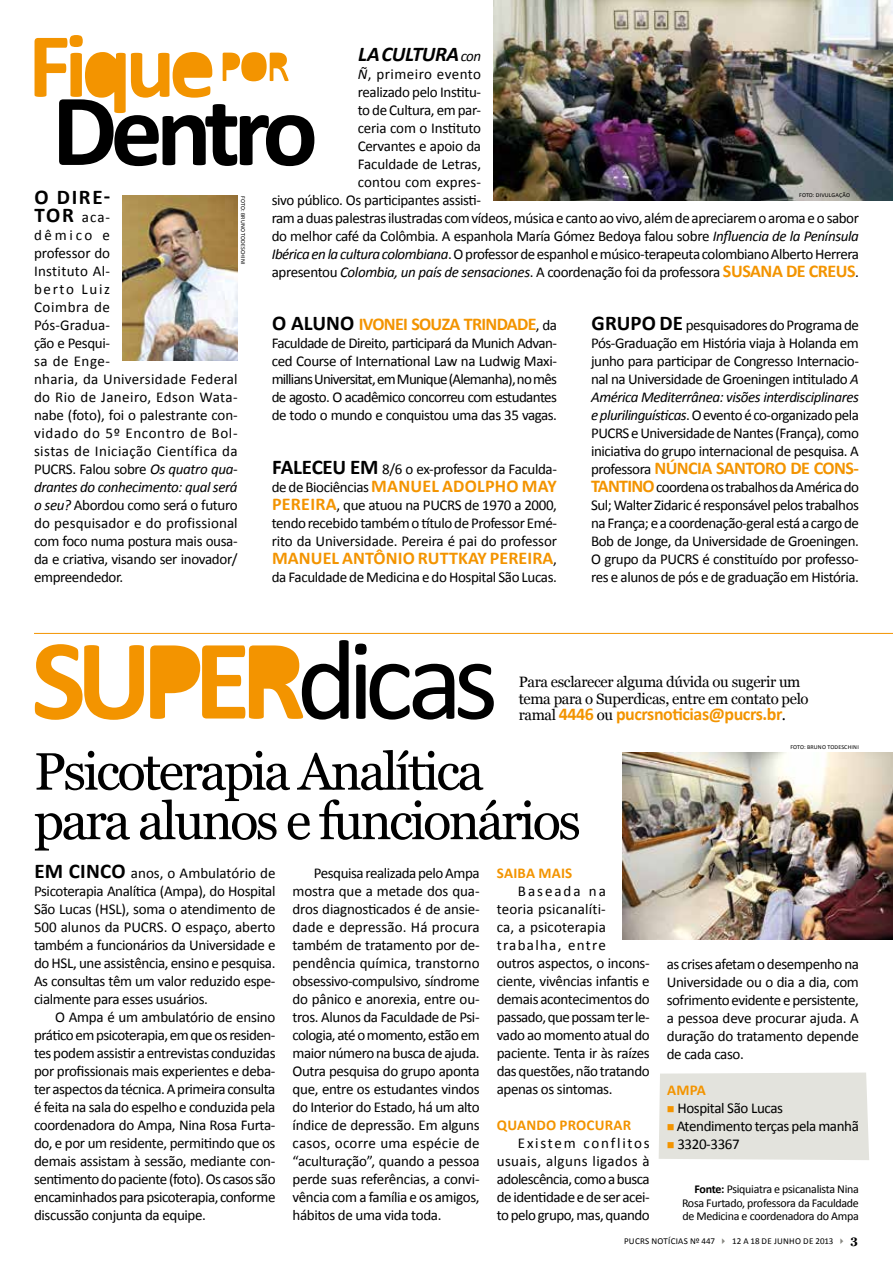
<style>
.page{position:relative;width:893px;height:1263px;background:#fff}
.page>*{position:absolute;margin:0;border:0;box-sizing:border-box;transform-origin:0 0}
.t1{font:52.5px/49.5px "Georgia";letter-spacing:-.05em;color:#000}
.t2{font:italic 700 21px "Calibri";letter-spacing:-.025em;color:#000}
.t3{font:700 21px "Calibri";color:#000}
.t4{font:700 18px "Calibri";letter-spacing:-.02em;color:#f39400}
.t5{font:700 18px "Calibri";letter-spacing:.005em;color:#f39400}
.t6{font:700 18px "Calibri";letter-spacing:.015em;color:#f39400}
.t7{font:15px/18px "Calibri";letter-spacing:-.025em;color:#000;text-align:justify}
.t8{font:15px/18px "Calibri";letter-spacing:.01em;color:#000}
.t9{font:15px/16.5px "Georgia";letter-spacing:-.025em;color:#000}
.t10{font:700 15px "Calibri";letter-spacing:.015em;color:#f39400}
.t11{font:15px "Calibri";letter-spacing:.03em;color:#000}
.t12{font:12px/13.5px "Calibri";letter-spacing:-.025em;color:#000;text-align:justify}
.t13{font:9px "Calibri";letter-spacing:.03em;color:#000}
.t14{font:6px "Calibri";letter-spacing:.03em;color:#000}
.s1{font-weight:700;font-size:21px}
.s2{font-style:italic}
.s3{font-weight:400;font-size:15px}
.s4{font-weight:700;font-size:18px;color:#f39400}
.s5{font-weight:400;font-size:15px;color:#000}
.s6{font-size:21px;color:#000}
.s7{font-family:"Georgia";font-weight:400;font-size:15px;color:#000}
.s8{color:#f39400}
.s9{font-weight:700}
.s10{color:#878781}
.s11{font-family:"Georgia";font-weight:700;font-size:12px}
</style>
<div class="page">
<img style="left:494px;top:0;width:399px;height:201px">
<div style="left:659px;top:1072px;width:210px;height:88px;background:#e3e3dd"></div>
<hr style="left:34px;top:633px;width:859px;height:1px;background:#f39400">
<svg style="left:150px;top:640px;width:344px;height:80px"></svg>
<svg style="left:35px;top:644px;width:109px;height:76px"></svg>
<svg style="left:35px;top:35px;width:279px;height:131px"></svg>
<img style="left:623px;top:752px;width:270px;height:187px">
<img style="left:123px;top:196px;width:115px;height:165px">
<h2 class="t3" style="left:34px;top:184px;width:77px">O DIRE-</h2>
<p class="t8" style="left:34px;top:208px;width:205px"><span class="s1">TOR</span> aca-<br>dêmico e<br>professor do<br>Instituto Al-<br>berto Luiz<br>Coimbra de<br>Pós-Gradua-<br>ção e Pesqui-<br>sa de Enge-<br>nharia, da Universidade Federal do Rio de Janeiro, Edson Wata&shy;nabe (foto), foi o palestrante con&shy;vidado do 5º Encontro de Bol&shy;sistas de I niciação Científica da<br>PUCRS. Falou sobre <span class="s2">Os quatro qua&shy;drantes do conhecimento: qual será o seu?</span> Abordou como será o futuro do pesquisador e do profissional com foco numa postura mais ousa&shy;da e criativa, visando ser inovador/ empreendedor.</p>
<p class="t14" style="left:247px;top:196px;width:69px;rotate:90deg">Foto: Bruno Todeschini</p>
<h2 class="t2" style="left:358px;top:41px;width:124px">LA CULTURA <span class="s3">con</span></h2>
<p class="t11" style="left:358px;top:65px;width:125px"><span class="s2">Ñ</span>, primeiro evento</p>
<p class="t7" style="left:358px;top:83px;width:125px">realizado pelo I nstitu-</p>
<p class="t7" style="left:358px;top:101px;width:125px">to de Cultura, em par-</p>
<p class="t7" style="left:358px;top:119px;width:125px">ceria com o I nstituto</p>
<p class="t7" style="left:358px;top:137px;width:125px">Cervantes e apoio da</p>
<p class="t7" style="left:358px;top:155px;width:125px">Faculdade de Letras,</p>
<p class="t8" style="left:358px;top:173px;width:125px">contou com expres-</p>
<p class="t7" style="left:272px;top:191px;width:211px">sivo público. Os participantes assisti-</p>
<p class="t7" style="left:272px;top:209px;width:589px">ram a duas palestras ilustradas com vídeos, música e canto ao vivo, além de apreciarem o aroma e o sabor</p>
<p class="t7" style="left:272px;top:227px;width:589px">do melhor café da Colômbia. A espanhola María Gómez Bedoya falou sobre <span class="s2">Influencia de la Península</span></p>
<p class="t7" style="left:272px;top:245px;width:589px"><span class="s2">Ibérica en la cultura colombiana</span>. O professor de espanhol e músico-terapeuta colombiano Alberto Herrera</p>
<p class="t7" style="left:272px;top:263px;width:548px">apresentou <span class="s2">Colombia, un país de sensaciones</span>. A coordenação foi da professora <span class="s4">SUSANA DE CREU</span></p>
<p class="t4" style="left:847px;top:260px;width:13px">S<span class="s5">.</span></p>
<p class="t14" style="left:799px;top:192px;width:5px">Foto</p>
<p class="t14" style="left:813px;top:192px;width:11px">: Divulgação</p>
<p class="t4" style="left:272px;top:313px;width:286px"><span class="s6">O ALUNO</span> IVONEI SOUZA TRINDADE<span class="s5">, da</span></p>
<p class="t7" style="left:272px;top:334px;width:287px">Faculdade de Direito, participará da Munich Advan&shy;ced Course of I nternational Law na Ludwig Maxi&shy;millians Universitat, em Munique (Alemanha), no mês de agosto. O acadêmico concorreu com estudantes de todo o mundo e conquistou uma das 35 vagas.</p>
<p class="t7" style="left:272px;top:460px;width:287px"><span class="s1">FALECEU EM</span> 8/6 o ex-professor da Faculda&shy;de de Biociências <span class="s4">MAN</span></p>
<p class="t6" style="left:410px;top:475px;width:148px">UEL ADOLPHO MAY</p>
<p class="t7" style="left:272px;top:496px;width:287px"><span class="s4">PEREIRA</span>, que atuou na PUCRS de 1970 a 2000, tendo recebido também o título de Professor Emé&shy;rito da Universidade. Pereira é pai do professor</p>
<p class="t4" style="left:272px;top:547px;width:14px">MAN</p>
<p class="t5" style="left:311px;top:547px;width:248px">UEL ANTÔNIO RUTTKAY PEREIRA<span class="s5">,</span></p>
<p class="t7" style="left:272px;top:568px;width:287px">da Faculdade de Medicina e do Hospital São Lucas.</p>
<p class="t7" style="left:591px;top:316px;width:269px"><span class="s1">GRUPO DE</span> pesquisadores do Programa de Pós-Graduação em História viaja à Holanda em junho para participar de Congresso I nternacio&shy;nal na Universidade de Groeningen intitulado <span class="s2">A América Mediterrânea: visões interdisciplinares e plurilinguísticas</span>. O evento é co-organizado pela PUCRS e Universidade de Nantes (França), como iniciativa do grupo internacional de pesquisa. A</p>
<p class="t4" style="left:591px;top:457px;width:166px"><span class="s5">professora</span> NÚNCIA SANTORO</p>
<p class="t4" style="left:790px;top:457px;width:70px">DE CONS-</p>
<p class="t7" style="left:591px;top:478px;width:269px"><span class="s4">TANTI NO</span> coordena os trabalhos da América do Sul; Walter Zidaric é responsável pelos trabalhos na França; e a coordenação-geral está a cargo de Bob de Jonge, da Universidade de Groeningen.<br>O grupo da PUCRS é constituído por professo&shy;res e alunos de pós e de graduação em História.</p>
<p class="t9" style="left:519px;top:674px;width:291px">Para esclarecer alguma dúvida ou sugerir um tema para o Superdicas, entre em contato pelo</p>
<p class="t4" style="left:519px;top:703px;width:269px"><span class="s7">ramal</span> 4446 <span class="s7">ou</span> PUCRSNOTICIAS@PUCRS.BR<span class="s7">.</span></p>
<h1 class="t1" style="left:34px;top:748px;width:548px">Psicoterapia Analítica para alunos e funcionários</h1>
<p class="t7" style="left:34px;top:864px;width:243px"><span class="s1">EM CINCO</span> anos, o Ambulatório de Psicoterapia Analítica (Ampa), do Hospital São Lucas (HSL), soma o atendimento de 500 alunos da PUCRS. O espaço, aberto também a funcionários da Universidade e do HSL, une assistência, ensino e pesquisa.<br>As consultas têm um valor reduzido espe&shy;cialmente para esses usuários.</p>
<p class="t7" style="left:34px;top:1008px;width:243px;text-indent:21px">O Ampa é um ambulatório de ensino prático em psicoterapia, em que os residen&shy;tes podem assistir a entrevistas conduzidas por profissionais mais experientes e deba&shy;ter aspectos da técnica. A primeira consulta é feita na sala do espelho e conduzida pela coordenadora do Ampa, Nina Rosa Furta&shy;do, e por um residente, permitindo que os demais assistam à sessão, mediante con&shy;sentimento do paciente (foto). Os casos são encaminhados para psicoterapia, conforme discussão conjunta da equipe.</p>
<p class="t7" style="left:293px;top:864px;width:189px;text-indent:21px">Pesquisa realizada pelo Ampa mostra que a metade dos qua&shy;dros diagnosticados é de ansie&shy;dade e depressão. Há procura também de tratamento por de&shy;pendência química, transtorno obsessivo-compulsivo, síndrome do pânico e anorexia, entre ou&shy;tros. Alunos da Faculdade de Psi&shy;cologia, até o momento, estão em maior número na busca de ajuda.<br>Outra pesquisa do grupo aponta que, entre os estudantes vindos do I nterior do Estado, há um alto índice de depressão. Em alguns casos, ocorre uma espécie de “aculturação”, quando a pessoa perde suas referências, a convi&shy;vência com a família e os amigos, hábitos de uma vida toda.</p>
<p class="t10" style="left:497px;top:864px;width:76px">SAIBA MAIS</p>
<p class="t7" style="left:497px;top:882px;width:155px;text-align:left;text-indent:21px">Baseada na<br>teoria psicanalíti-<br>ca, a psicoterapia trabalha, entre<br>outros aspectos, o incons&shy;ciente, vivências infantis e demais acontecimentos do passado, que possam ter le&shy;vado ao momento atual do paciente. Tenta ir às raízes das questões, não tratando apenas os sintomas.</p>
<p class="t10" style="left:497px;top:1116px;width:136px">QUAN DO PROCURAR</p>
<p class="t7" style="left:497px;top:1134px;width:155px;text-indent:21px">Existem conflitos usuais, alguns ligados à adolescência, como a busca de identidade e de ser acei&shy;to pelo grupo, mas, quando</p>
<p class="t14" style="left:790px;top:744px;width:5px">Foto</p>
<p class="t14" style="left:804px;top:744px;width:12px">: Bruno</p>
<p class="t14" style="left:827px;top:744px;width:8px">Tode</p>
<p class="t14" style="left:841px;top:744px;width:14px">schini</p>
<p class="t7" style="left:667px;top:955px;width:194px">as crises afetam o desempenho na Universidade ou o dia a dia, com sofrimento evidente e persistente, a pessoa deve procurar ajuda. A duração do tratamento depende de cada caso.</p>
<p class="t10" style="left:667px;top:1080px;width:32px">AMPA</p>
<p class="t7" style="left:667px;top:1099px;width:118px"><span class="s8">■</span> Hospital São Lucas</p>
<p class="t7" style="left:667px;top:1117px;width:194px"><span class="s8">■</span> Atendimento terças pela manhã</p>
<p class="t7" style="left:667px;top:1135px;width:75px"><span class="s8">■</span> 3320-3367</p>
<p class="t12" style="left:682px;top:1183px;width:178px;text-indent:13px"><span class="s9">FONTE:</span> Psiquiatra e psicanalista Nina Rosa Furtado, professora da Faculdade de Medicina e coordenadora do Ampa</p>
<p class="t13" style="left:624px;top:1235px;width:236px">PUCRS notícias Nº 447 <span class="s10">✔</span> 12 a 18 de jun ho de 2013 <span class="s10">✔</span> <span class="s11">3</span></p>
</div>
